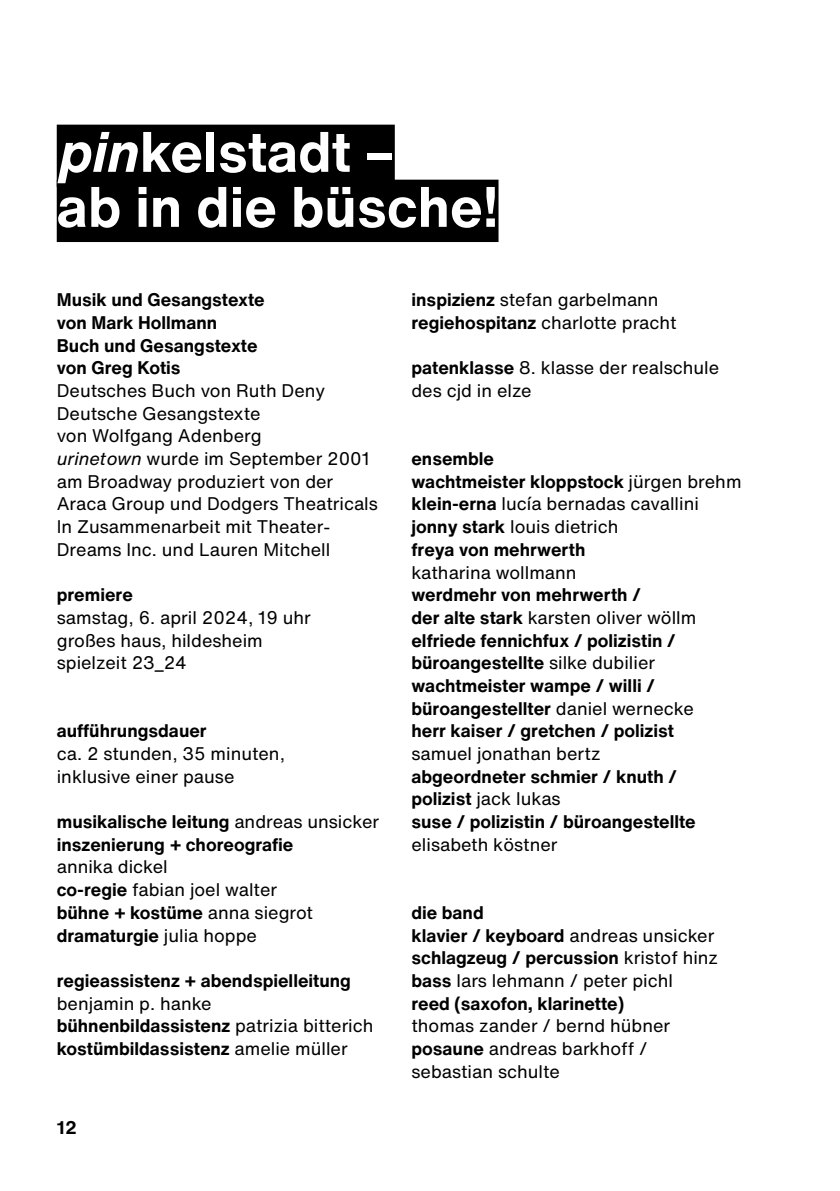
<style>
.page{position:relative;width:840px;height:1191px;background:#fff}
.page>*{position:absolute;margin:0;border:0;box-sizing:border-box;transform-origin:0 0}
.t1{font:700 56px/55px "Helvetica Now Text";color:#fff}
.t2{font:18px/22.6px "Helvetica Now Text";color:#000}
.t3{font:700 18px/22.6px "Helvetica Now Text";color:#000}
.s1{font-style:italic}
.s2{font-weight:400}
.s3{font-weight:700}
</style>
<div class="page">
<div style="left:57px;top:125px;width:337px;height:62px;background:#000"></div>
<div style="left:57px;top:180px;width:441px;height:62px;background:#000"></div>
<h1 class="t1" style="left:57px;top:123px;width:443px"><span class="s1">pin</span>kelstadt –<br>ab in die büsche!</h1>
<p class="t3" style="left:57px;top:288px;width:209px">Musik und Gesangstexte von Mark Hollmann<br>Buch und Gesangstexte von Greg Kotis</p>
<p class="t2" style="left:57px;top:379px;width:322px">Deutsches Buch von Ruth Deny<br>Deutsche Gesangstexte<br>von Wolfgang Adenberg<br><span class="s1">urinetown</span> wurde im September 2001 am Broadway produziert von der<br>Araca Group und Dodgers Theatricals<br>In Zusammenarbeit mit Theater-<br>Dreams Inc. und Lauren Mitchell</p>
<p class="t3" style="left:57px;top:583px;width:78px">premiere</p>
<p class="t2" style="left:57px;top:605px;width:255px">samstag, 6. april 2024, 19 uhr großes haus, hildesheim spielzeit 23_24</p>
<p class="t3" style="left:57px;top:719px;width:151px">aufführungsdauer</p>
<p class="t2" style="left:57px;top:742px;width:230px">ca. 2 stunden, 35 minuten, inklusive einer pause</p>
<p class="t3" style="left:57px;top:810px;width:324px">musikalische leitung <span class="s2">andreas unsicker </span>inszenierung + choreografie</p>
<p class="t2" style="left:57px;top:855px;width:258px">annika dickel<br><span class="s3">co-regie</span> fabian joel walter <span class="s3">bühne + kostüme</span> anna siegrot <span class="s3">dramaturgie</span> julia hoppe</p>
<p class="t3" style="left:57px;top:968px;width:295px">regieassistenz + abendspielleitung</p>
<p class="t2" style="left:57px;top:991px;width:318px">benjamin p. hanke <span class="s3">bühnenbildassistenz</span> patrizia bitterich <span class="s3">kostümbildassistenz</span> amelie müller</p>
<p class="t3" style="left:57px;top:1116px;width:22px">12</p>
<p class="t2" style="left:411px;top:288px;width:266px"><span class="s3">inspizienz</span> stefan garbelmann <span class="s3">regiehospitanz</span> charlotte pracht</p>
<p class="t2" style="left:411px;top:356px;width:309px"><span class="s3">patenklasse</span> 8. klasse der realschule des cjd in elze</p>
<p class="t3" style="left:411px;top:447px;width:331px">ensemble<br>wachtmeister kloppstock <span class="s2">jürgen brehm </span>klein-erna <span class="s2">lucía bernadas cavallini </span>jonny stark <span class="s2">louis dietrich<br></span>freya von mehrwerth</p>
<p class="t2" style="left:411px;top:560px;width:166px">katharina wollmann</p>
<p class="t3" style="left:411px;top:583px;width:286px">werdmehr von mehrwerth /<br>der alte stark <span class="s2">karsten oliver wöllm </span>elfriede fennichfux / polizistin / büroangestellte <span class="s2">silke dubilier </span>wachtmeister wampe / willi / büroangestellter <span class="s2">daniel wernecke </span>herr kaiser / gretchen / polizist</p>
<p class="t2" style="left:411px;top:742px;width:190px">samuel jonathan bertz</p>
<p class="t3" style="left:411px;top:764px;width:286px">abgeordneter schmier / knuth / polizist <span class="s2">jack lukas<br></span>suse / polizistin / büroangestellte</p>
<p class="t2" style="left:411px;top:832px;width:147px">elisabeth köstner</p>
<p class="t3" style="left:411px;top:900px;width:308px">die band<br>klavier / keyboard <span class="s2">andreas unsicker </span>schlagzeug / percussion <span class="s2">kristof hinz </span>bass <span class="s2">lars lehmann / peter pichl<br></span>reed (saxofon, klarinette)</p>
<p class="t2" style="left:411px;top:1014px;width:260px">thomas zander / bernd hübner <span class="s3">posaune</span> andreas barkhoff / sebastian schulte</p>
</div>
